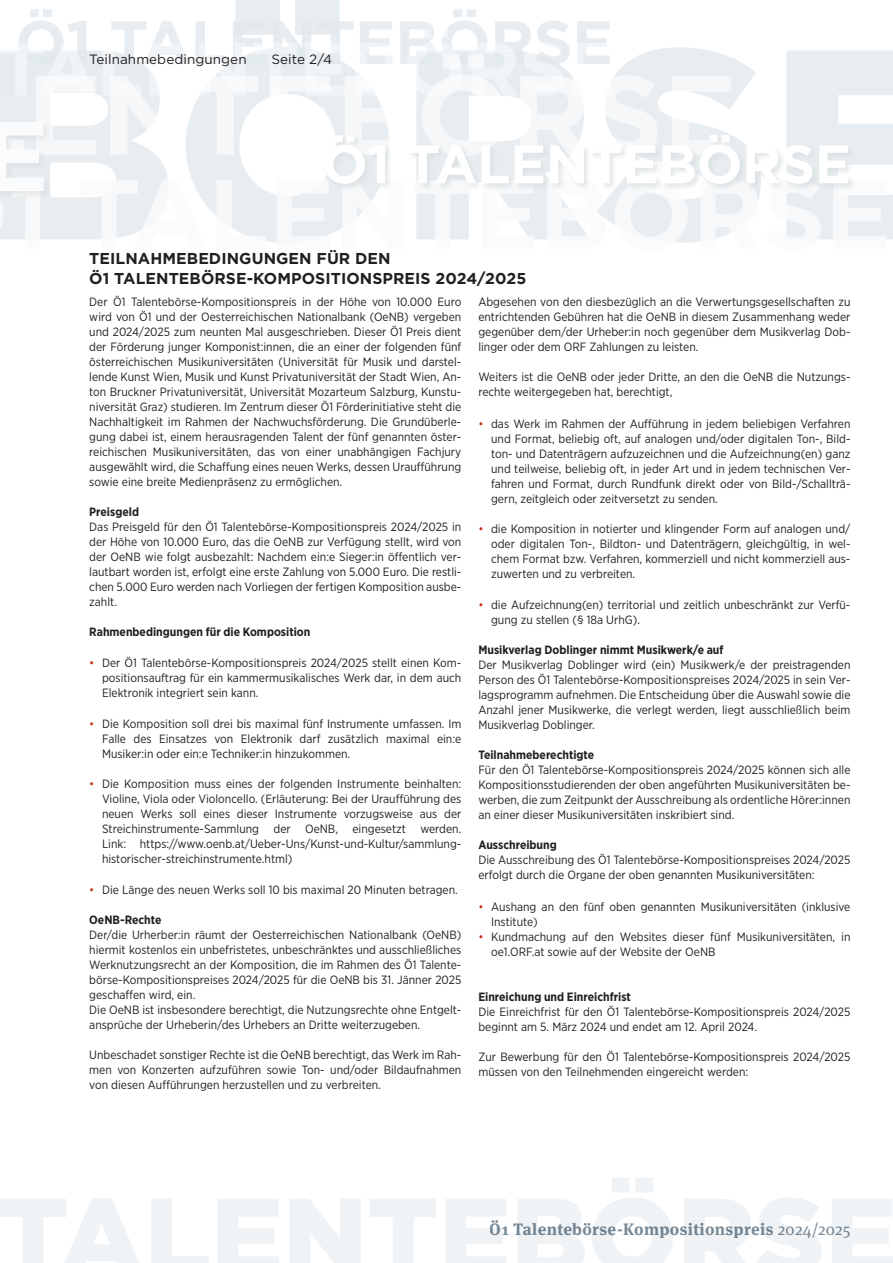
<style>
.page{position:relative;width:893px;height:1263px;background:#fff}
.page>*{position:absolute;margin:0;border:0;box-sizing:border-box;transform-origin:0 0}
.t1{font:700 16.5px "Meta Serif Pro";letter-spacing:.02em;color:#798a97}
.t2{font:700 15.75px/21px "Gotham";letter-spacing:.005em;color:#231f20}
.t3{font:13.5px "Gotham";letter-spacing:.005em;color:#231f20}
.t4{font:12px/15px "Gotham Narrow";color:#231f20;text-align:justify}
.t5{font:700 12px "Gotham Narrow";color:#231f20}
.s1{color:#c5321a}
.s2{font-weight:400}
</style>
<div class="page">
<svg style="left:51px;top:0;width:842px;height:239px"></svg>
<svg style="left:0;top:9px;width:613px;height:45px"></svg>
<svg style="left:0;top:54px;width:732px;height:102px"></svg>
<svg style="left:0;top:161px;width:886px;height:82px"></svg>
<div style="left:0;top:101px;width:51px;height:98px;background:#231f20;opacity:.5"></div>
<svg style="left:0;top:122px;width:44px;height:70px"></svg>
<div style="left:323px;top:133px;width:532px;height:59px;background:#1d3e4d;opacity:.74"></div>
<svg style="left:325px;top:135px;width:523px;height:49px"></svg>
<svg style="left:0;top:1178px;width:893px;height:85px"></svg>
<p class="t3" style="left:89px;top:50px;width:159px">Teilnahmebedingungen</p>
<p class="t3" style="left:271px;top:50px;width:62px">Seite 2/4</p>
<h2 class="t2" style="left:89px;top:247px;width:439px">TEILNAHMEBEDINGUNGEN FÜR DEN<br>Ö1 TALENTEBÖRSE-KOMPOSITIONSPREIS 2024/2025</h2>
<p class="t4" style="left:89px;top:294px;width:374px">Der Ö1 Talentebörse-Kompositionspreis in der Höhe von 10.000 Euro wird von Ö1 und der Oesterreichischen Nationalbank (OeNB) vergeben und 2024/2025 zum neunten Mal ausgeschrieben. Dieser Ö1 Preis dient der Förderung junger Komponist:innen, die an einer der folgenden fünf österreichischen Musikuniversitäten (Universität für Musik und darstel&shy;lende Kunst Wien, Musik und Kunst Privatuniversität der Stadt Wien, An&shy;ton Bruckner Privatuniversität, Universität Mozarteum Salzburg, Kunstu&shy;niversität Graz) studieren. Im Zentrum dieser Ö1 Förderinitiative steht die Nachhaltigkeit im Rahmen der Nachwuchsförderung. Die Grundüberle&shy;gung dabei ist, einem herausragenden Talent der fünf genannten öster&shy;reichischen Musikuniversitäten, das von einer unabhängigen Fachjury ausgewählt wird, die Schaffung eines neuen Werks, dessen Uraufführung sowie eine breite Medienpräsenz zu ermöglichen.</p>
<p class="t5" style="left:89px;top:504px;width:51px">Preisgeld</p>
<p class="t4" style="left:89px;top:519px;width:374px">Das Preisgeld für den Ö1 Talentebörse-Kompositionspreis 2024/2025 in der Höhe von 10.000 Euro, das die OeNB zur Verfügung stellt, wird von der OeNB wie folgt ausbezahlt: Nachdem ein:e Sieger:in öffentlich ver&shy;lautbart worden ist, erfolgt eine erste Zahlung von 5.000 Euro. Die restli&shy;chen 5.000 Euro werden nach Vorliegen der fertigen Komposition ausbe&shy;zahlt.</p>
<p class="t5" style="left:89px;top:624px;width:223px">Rahmenbedingungen für die Komposition</p>
<p class="t4" style="left:102px;top:655px;width:361px;text-indent:-13px"><span class="s1">•</span> Der Ö1 Talentebörse-Kompositionspreis 2024/2025 stellt einen Kom&shy;positionsauftrag für ein kammermusikalisches Werk dar, in dem auch Elektronik integriert sein kann.</p>
<p class="t4" style="left:102px;top:716px;width:361px;text-indent:-13px"><span class="s1">•</span> Die Komposition soll drei bis maximal fünf Instrumente umfassen. Im Falle des Einsatzes von Elektronik darf zusätzlich maximal ein:e Musiker:in oder ein:e Techniker:in hinzukommen.</p>
<p class="t4" style="left:102px;top:776px;width:361px;text-indent:-13px"><span class="s1">•</span> Die Komposition muss eines der folgenden Instrumente beinhalten:<br>Violine, Viola oder Violoncello. (Erläuterung: Bei der Uraufführung des neuen Werks soll eines dieser Instrumente vorzugsweise aus der Streichinstrumente-Sammlung der OeNB, eingesetzt werden.<br>Link: https://www.oenb.at/Ueber-Uns/Kunst-und-Kultur/sammlung&shy;historischer-streichinstrumente.html)</p>
<p class="t4" style="left:89px;top:882px;width:370px"><span class="s1">•</span> Die Länge des neuen Werks soll 10 bis maximal 20 Minuten betragen.</p>
<p class="t5" style="left:89px;top:912px;width:74px">OeNB-Rechte</p>
<p class="t4" style="left:89px;top:927px;width:374px;text-align:left">Der/die Urherber:in räumt der Oesterreichischen Nationalbank (OeNB) hiermit kostenlos ein unbefristetes, unbeschränktes und ausschließliches Werknutzungsrecht an der Komposition, die im Rahmen des Ö1 Talente&shy;börse-Kompositionspreises 2024/2025 für die OeNB bis 31. Jänner 2025 geschaffen wird, ein.<br>Die OeNB ist insbesondere berechtigt, die Nutzungsrechte ohne Entgelt&shy;ansprüche der Urheberin/des Urhebers an Dritte weiterzugeben.</p>
<p class="t4" style="left:89px;top:1047px;width:374px">Unbeschadet sonstiger Rechte ist die OeNB berechtigt, das Werk im Rah&shy;men von Konzerten aufzuführen sowie Ton- und/oder Bildaufnahmen von diesen Aufführungen herzustellen und zu verbreiten.</p>
<p class="t4" style="left:478px;top:294px;width:374px">Abgesehen von den diesbezüglich an die Verwertungsgesellschaften zu entrichtenden Gebühren hat die OeNB in diesem Zusammenhang weder gegenüber dem/der Urheber:in noch gegenüber dem Musikverlag Dob&shy;linger oder dem ORF Zahlungen zu leisten.</p>
<p class="t4" style="left:478px;top:369px;width:374px">Weiters ist die OeNB oder jeder Dritte, an den die OeNB die Nutzungs&shy;rechte weitergegeben hat, berechtigt,</p>
<p class="t4" style="left:491px;top:416px;width:361px;text-indent:-13px"><span class="s1">•</span> das Werk im Rahmen der Aufführung in jedem beliebigen Verfahren und Format, beliebig oft, auf analogen und/oder digitalen Ton-, Bild&shy;ton- und Datenträgern aufzuzeichnen und die Aufzeichnung(en) ganz und teilweise, beliebig oft, in jeder Art und in jedem technischen Ver&shy;fahren und Format, durch Rundfunk direkt oder von Bild-/Schallträ&shy;gern, zeitgleich oder zeitversetzt zu senden.</p>
<p class="t4" style="left:491px;top:521px;width:361px;text-indent:-13px"><span class="s1">•</span> die Komposition in notierter und klingender Form auf analogen und/ oder digitalen Ton-, Bildton- und Datenträgern, gleichgültig, in wel&shy;chem Format bzw. Verfahren, kommerziell und nicht kommerziell aus&shy;zuwerten und zu verbreiten.</p>
<p class="t4" style="left:491px;top:597px;width:361px;text-indent:-13px"><span class="s1">•</span> die Aufzeichnung(en) territorial und zeitlich unbeschränkt zur Verfü&shy;gung zu stellen (§ 18a UrhG).</p>
<p class="t5" style="left:478px;top:642px;width:247px">Musikverlag Doblinger nimmt Musikwerk/e auf</p>
<p class="t4" style="left:478px;top:657px;width:374px">Der Musikverlag Doblinger wird (ein) Musikwerk/e der preistragenden Person des Ö1 Talentebörse-Kompositionspreises 2024/2025 in sein Ver&shy;lagsprogramm aufnehmen. Die Entscheidung über die Auswahl sowie die Anzahl jener Musikwerke, die verlegt werden, liegt ausschließlich beim Musikverlag Doblinger.</p>
<p class="t5" style="left:478px;top:747px;width:117px">Teilnahmeberechtigte</p>
<p class="t4" style="left:478px;top:762px;width:374px">Für den Ö1 Talentebörse-Kompositionspreis 2024/2025 können sich alle Kompositionsstudierenden der oben angeführten Musikuniversitäten be&shy;werben, die zum Zeitpunkt der Ausschreibung als ordentliche Hörer:innen an einer dieser Musikuniversitäten inskribiert sind.</p>
<p class="t5" style="left:478px;top:837px;width:80px">Ausschreibung</p>
<p class="t4" style="left:478px;top:852px;width:374px">Die Ausschreibung des Ö1 Talentebörse-Kompositionspreises 2024/2025 erfolgt durch die Organe der oben genannten Musikuniversitäten:</p>
<p class="t4" style="left:491px;top:899px;width:361px;text-indent:-13px"><span class="s1">•</span> Aushang an den fünf oben genannten Musikuniversitäten (inklusive<br>Institute)</p>
<p class="t4" style="left:491px;top:929px;width:361px;text-indent:-13px"><span class="s1">•</span> Kundmachung auf den Websites dieser fünf Musikuniversitäten, in oe1.ORF.at sowie auf der Website der OeNB</p>
<p class="t5" style="left:478px;top:989px;width:154px">Einreichung und Einreichfrist</p>
<p class="t4" style="left:478px;top:1004px;width:374px">Die Einreichfrist für den Ö1 Talentebörse-Kompositionspreis 2024/2025 beginnt am 5. März 2024 und endet am 12. April 2024.</p>
<p class="t4" style="left:478px;top:1049px;width:374px">Zur Bewerbung für den Ö1 Talentebörse-Kompositionspreis 2024/2025 müssen von den Teilnehmenden eingereicht werden:</p>
<h1 class="t1" style="left:490px;top:1216px;width:362px">Ö1 Talentebörse-Kompositionspreis <span class="s2">2024/2025</span></h1>
</div>
